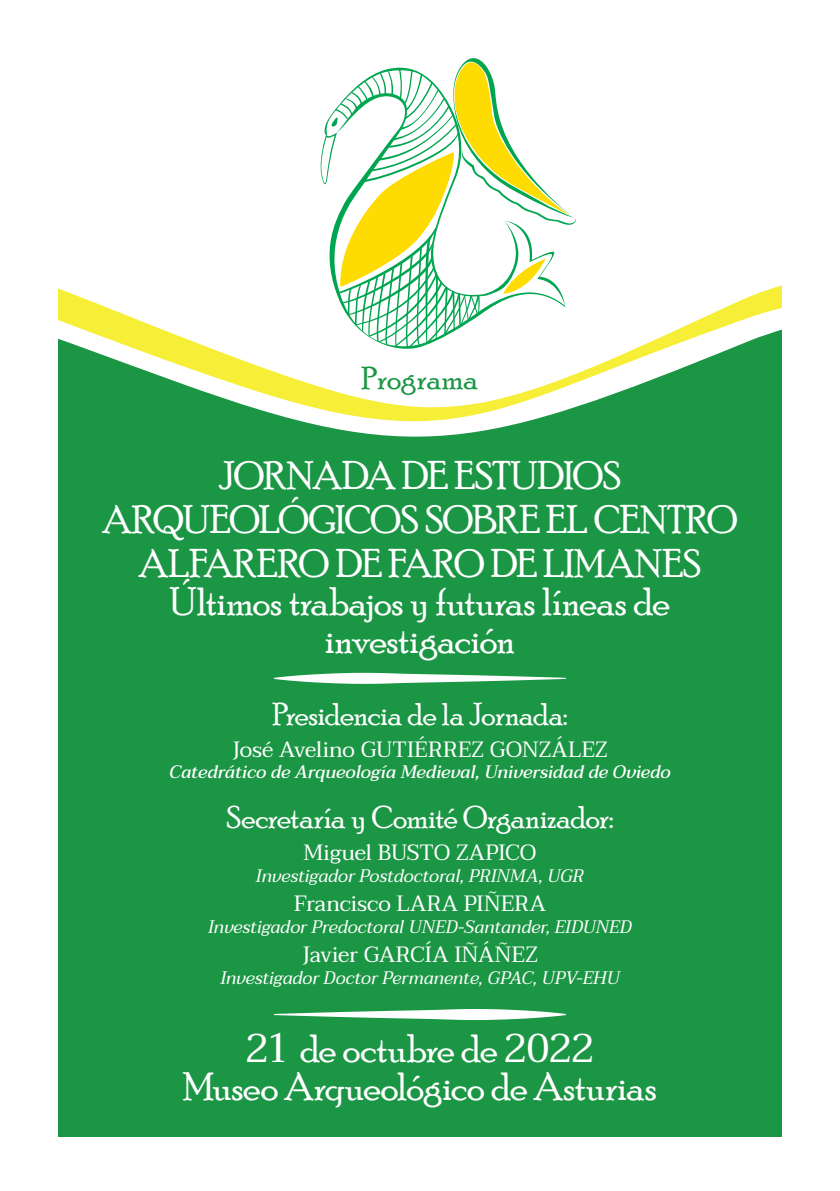
<style>
.page{position:relative;width:840px;height:1191px;background:#fff}
.page>*{position:absolute;margin:0;border:0;box-sizing:border-box;transform-origin:0 0}
.t1{font:40px/44px "Poor Richard";letter-spacing:-.015em;color:#fff;text-align:center}
.t2{font:32px "Poor Richard";letter-spacing:-.02em;color:#fff}
.t3{font:32px "Poor Richard";color:#1b9644}
.t4{font:22px "Taviraj";color:#fff}
.t5{font:italic 18px "Taviraj";letter-spacing:-.005em;color:#fff}
.t6{font:italic 500 18px "Taviraj";letter-spacing:-.005em;color:#fff}
.s1{font-family:"Taviraj"}
</style>
<div class="page">
<div style="left:58px;top:421px;width:723px;height:715px;background:#1b9644"></div>
<svg style="left:58px;top:285px;width:723px;height:136px"></svg>
<svg style="left:320px;top:58px;width:255px;height:290px"></svg>
<svg style="left:274px;top:1009px;width:291px;height:11px"></svg>
<svg style="left:274px;top:673px;width:291px;height:11px"></svg>
<p class="t3" style="left:361px;top:360px;width:118px">Programa</p>
<p class="t1" style="left:102px;top:453px;width:636px">JORNADA DE ESTUDIOS<br>ARQUEOLÓGICOS SOBRE EL CENTRO<br>ALFARERO DE FARO DE LIMANES</p>
<p class="t1" style="left:170px;top:582px;width:501px;line-height:38px">Últimos trabajos y futuras líneas de investigación</p>
<p class="t2" style="left:272px;top:695px;width:296px">Presidencia de la Jornada:</p>
<p class="t4" style="left:232px;top:732px;width:377px">José Avelino GUTIÉRREZ GONZÁLEZ</p>
<p class="t6" style="left:169px;top:758px;width:502px">Catedrático de Arqueología Medieval, Universidad de Oviedo</p>
<p class="t2" style="left:226px;top:799px;width:388px">Secretaría y Comité Organizador:</p>
<p class="t4" style="left:303px;top:835px;width:234px">Miguel BUSTO ZAPICO</p>
<p class="t5" style="left:256px;top:861px;width:329px">Investigador Postdoctoral, PRINMA, UGR</p>
<p class="t4" style="left:294px;top:886px;width:253px">Francisco LARA PIÑERA</p>
<p class="t5" style="left:208px;top:912px;width:425px">Investigador Predoctoral UNED-Santander, EIDUNED</p>
<p class="t4" style="left:302px;top:937px;width:237px">Javier GARCÍA IÑÁÑEZ</p>
<p class="t5" style="left:220px;top:963px;width:400px">Investigador Doctor Permanente, GPAC, UPV-EHU</p>
<p class="t1" style="left:183px;top:1029px;width:475px;line-height:38px"><span class="s1">21</span> de octubre de <span class="s1">2022<br></span>Museo Arqueológico de Asturias</p>
</div>
